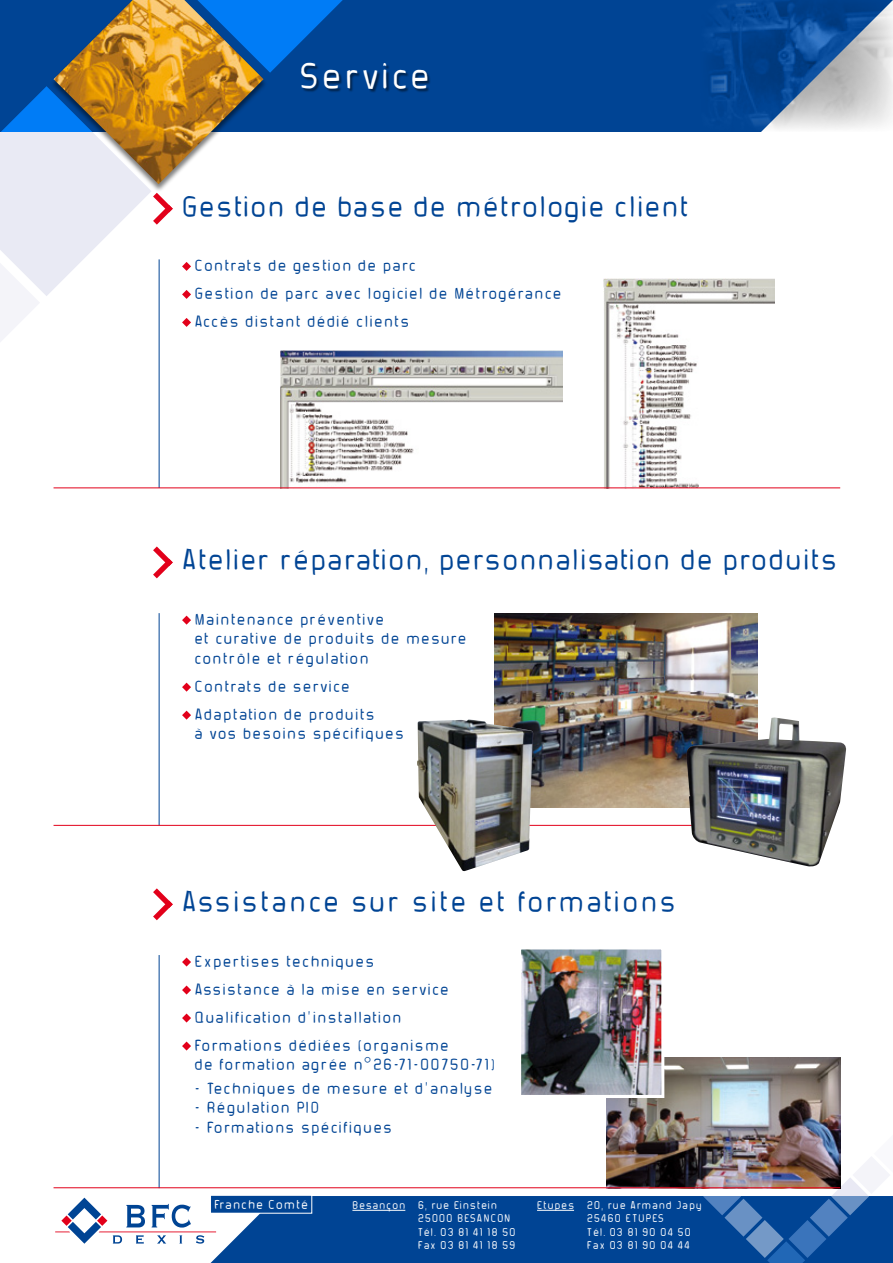
<style>
.page{position:relative;width:893px;height:1263px;background:#fff}
.page>*{position:absolute;margin:0;border:0;box-sizing:border-box;transform-origin:0 0}
.t1{font:45px "Forgotten Futurist Rotten";letter-spacing:.085em;color:#fff}
.t2{font:36px "Forgotten Futurist Rotten";letter-spacing:.07em;color:#004494}
.t3{font:36px "Forgotten Futurist Rotten";letter-spacing:.1em;color:#004494}
.t4{font:19.5px/28px "Forgotten Futurist Rotten";letter-spacing:.1em;color:#004494}
.t5{font:15.6px "Forgotten Futurist Rotten";letter-spacing:.1em;color:#fff}
.t6{font:13.5px/13.5px "Forgotten Futurist Rotten";letter-spacing:.1em;color:#fff}
</style>
<div class="page">
<div style="left:0;top:0;width:893px;height:132px;background:#004494"></div>
<svg style="left:268px;top:0;width:75px;height:73px"></svg>
<div style="left:211px;top:1196px;width:449px;height:67px;background:#004494"></div>
<svg style="left:660px;top:1135px;width:233px;height:128px"></svg>
<div style="left:49px;top:1191px;width:173px;height:59px;background:#fff"></div>
<svg style="left:55px;top:1198px;width:161px;height:46px"></svg>
<div style="left:211px;top:1195px;width:101px;height:18px;background:#004494"></div>
<div style="left:210px;top:1195px;width:102px;height:18px;border:1px solid #fff"></div>
<hr style="left:352px;top:1210px;width:53px;height:1px;background:#fff">
<hr style="left:537px;top:1210px;width:37px;height:1px;background:#fff">
<div style="left:49px;top:0;width:219px;height:192px;background:#000;opacity:.5"></div>
<img style="left:54px;top:0;width:209px;height:184px">
<img style="left:710px;top:0;width:183px;height:132px">
<div style="left:301px;top:63px;width:130px;height:31px;background:#000;opacity:.5"></div>
<img style="left:281px;top:350px;width:281px;height:137px">
<img style="left:607px;top:1057px;width:233px;height:130px">
<img style="left:522px;top:950px;width:138px;height:144px">
<div style="left:518px;top:946px;width:146px;height:152px;border:3px solid #fff"></div>
<svg style="left:182px;top:957px;width:9px;height:9px"></svg>
<svg style="left:182px;top:985px;width:9px;height:9px"></svg>
<svg style="left:182px;top:1013px;width:9px;height:9px"></svg>
<svg style="left:182px;top:1041px;width:9px;height:9px"></svg>
<hr style="left:159px;top:955px;width:1px;height:233px;background:#004494">
<svg style="left:153px;top:888px;width:20px;height:32px"></svg>
<hr style="left:54px;top:1187px;width:786px;height:1px;background:#e2001a">
<img style="left:494px;top:613px;width:263px;height:195px">
<hr style="left:159px;top:613px;width:1px;height:212px;background:#004494">
<hr style="left:54px;top:825px;width:746px;height:1px;background:#e2001a">
<svg style="left:153px;top:546px;width:20px;height:32px"></svg>
<svg style="left:182px;top:616px;width:9px;height:9px"></svg>
<svg style="left:182px;top:683px;width:9px;height:9px"></svg>
<svg style="left:182px;top:711px;width:9px;height:9px"></svg>
<img style="left:417px;top:719px;width:116px;height:152px">
<img style="left:686px;top:717px;width:161px;height:150px">
<hr style="left:159px;top:259px;width:1px;height:229px;background:#004494">
<svg style="left:0;top:86px;width:173px;height:265px"></svg>
<svg style="left:182px;top:262px;width:9px;height:9px"></svg>
<svg style="left:182px;top:290px;width:9px;height:9px"></svg>
<svg style="left:182px;top:318px;width:9px;height:9px"></svg>
<img style="left:604px;top:278px;width:170px;height:209px">
<hr style="left:54px;top:487px;width:786px;height:1px;background:#e2001a">
<h1 class="t1" style="left:300px;top:58px;width:131px">Service</h1>
<h2 class="t2" style="left:182px;top:192px;width:507px">Gestion de base de métrologie client</h2>
<p class="t4" style="left:195px;top:253px;width:368px">Contrats de gestion de parc<br>Gestion de parc avec logiciel de Métrogérance<br>Accès distant dédié clients</p>
<h2 class="t2" style="left:182px;top:545px;width:656px">Atelier réparation, personnalisation de produits</h2>
<p class="t4" style="left:195px;top:611px;width:273px;line-height:19.5px">Maintenance préventive<br>et curative de produits de mesure contrôle et régulation</p>
<p class="t4" style="left:195px;top:674px;width:181px">Contrats de service<br>Adaptation de produits</p>
<p class="t4" style="left:195px;top:721px;width:210px">à vos besoins spécifiques</p>
<h2 class="t3" style="left:182px;top:887px;width:495px">Assistance sur site et formations</h2>
<p class="t4" style="left:195px;top:949px;width:255px">Expertises techniques<br>Assistance à la mise en service<br>Qualification d’installation<br>Formations dédiées (organisme</p>
<p class="t4" style="left:195px;top:1052px;width:301px">de formation agrée n°26-71-00750-71)</p>
<p class="t4" style="left:195px;top:1076px;width:299px">- Techniques de mesure et d’analyse</p>
<p class="t4" style="left:195px;top:1095px;width:126px">- Régulation PID</p>
<p class="t4" style="left:195px;top:1115px;width:198px">- Formations spécifiques</p>
<p class="t5" style="left:215px;top:1198px;width:95px">Franche Comté</p>
<p class="t6" style="left:352px;top:1199px;width:54px">Besançon</p>
<p class="t6" style="left:537px;top:1199px;width:38px">Etupes</p>
<p class="t6" style="left:418px;top:1199px;width:99px">6, rue Einstein<br>25000 BESANCON<br>Tél. 03 81 41 18 50<br>Fax 03 81 41 18 59</p>
<p class="t6" style="left:587px;top:1199px;width:116px">20, rue Armand Japy<br>25460 ETUPES<br>Tél. 03 81 90 04 50<br>Fax 03 81 90 04 44</p>
</div>
